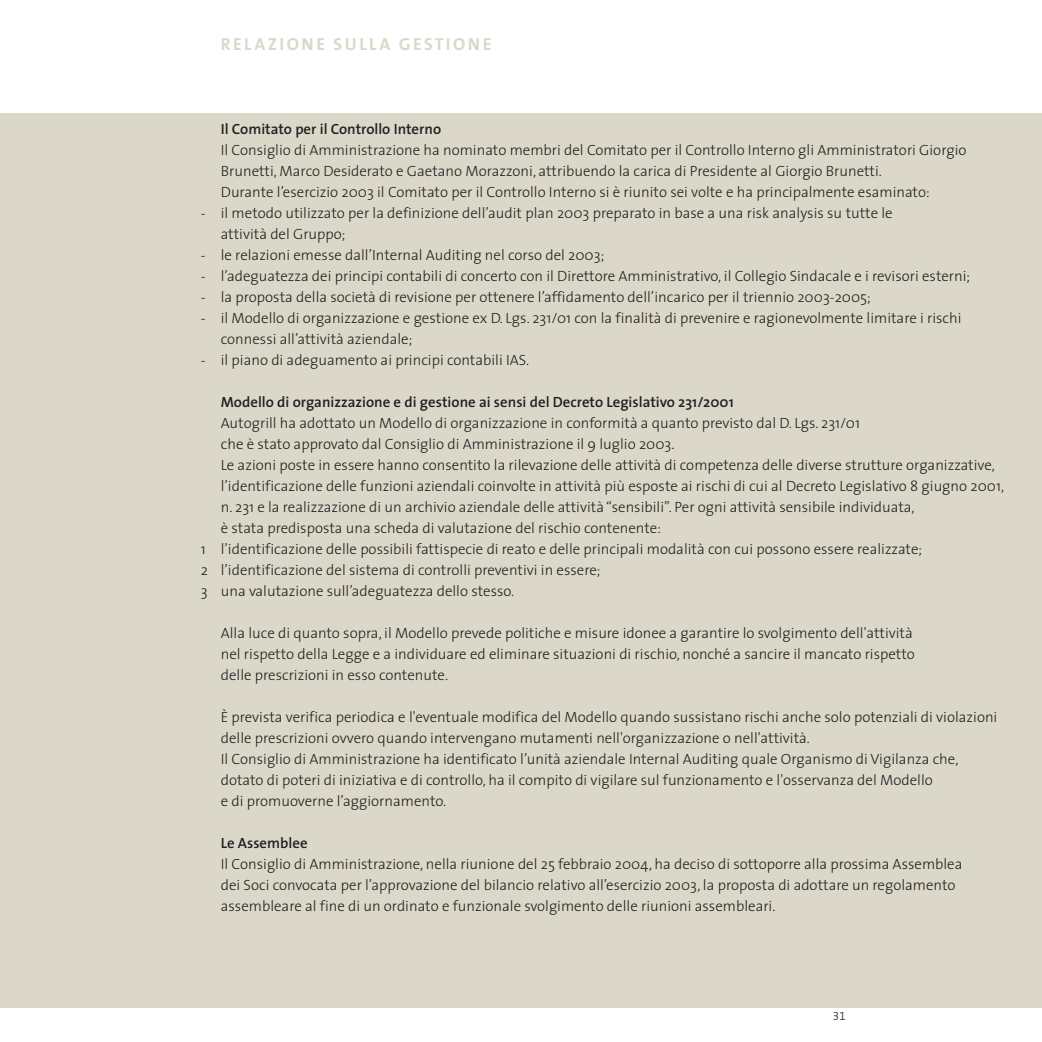
<style>
.page{position:relative;width:1042px;height:1042px;background:#fff}
.page>*{position:absolute;margin:0;border:0;box-sizing:border-box;transform-origin:0 0}
.t1{font:700 17.5px "The Sans B7";letter-spacing:.14em;color:#dcd8c9}
.t2{font:300 14.88px/21px "The Sans";color:#231f20}
.t3{font:600 14.88px "The Sans";color:#231f20}
.t4{font:300 12.25px "The Sans B3";color:#231f20}
</style>
<div class="page">
<div style="left:0;top:113px;width:1042px;height:894px;background:#dcd8c9"></div>
<p class="t1" style="left:221px;top:34px;width:272px">RELAZIONE SULLA GESTIONE</p>
<p class="t3" style="left:221px;top:123px;width:222px">Il Comitato per il Controllo Interno</p>
<p class="t2" style="left:221px;top:141px;width:747px">Il Consiglio di Amministrazione ha nominato membri del Comitato per il Controllo Interno gli Amministratori Giorgio<br>Brunetti, Marco Desiderato e Gaetano Morazzoni, attribuendo la carica di Presidente al Giorgio Brunetti.<br>Durante l’esercizio 2003 il Comitato per il Controllo Interno si è riunito sei volte e ha principalmente esaminato:</p>
<p class="t2" style="left:221px;top:204px;width:673px;text-indent:-20px">- il metodo utilizzato per la definizione dell’audit plan 2003 preparato in base a una risk analysis su tutte le attività del Gruppo;</p>
<p class="t2" style="left:201px;top:246px;width:405px">- le relazioni emesse dall’Internal Auditing nel corso del 2003;</p>
<p class="t2" style="left:201px;top:267px;width:771px">- l’adeguatezza dei principi contabili di concerto con il Direttore Amministrativo, il Collegio Sindacale e i revisori esterni;</p>
<p class="t2" style="left:201px;top:288px;width:671px">- la proposta della società di revisione per ottenere l’affidamento dell’incarico per il triennio 2003-2005;</p>
<p class="t2" style="left:221px;top:309px;width:742px;text-indent:-20px">- il Modello di organizzazione e gestione ex D. Lgs. 231/01 con la finalità di prevenire e ragionevolmente limitare i rischi connessi all’attività aziendale;</p>
<p class="t2" style="left:201px;top:351px;width:330px">- il piano di adeguamento ai principi contabili IAS.</p>
<p class="t3" style="left:221px;top:396px;width:514px">Modello di organizzazione e di gestione ai sensi del Decreto Legislativo 231/2001</p>
<p class="t2" style="left:221px;top:414px;width:641px">Autogrill ha adottato un Modello di organizzazione in conformità a quanto previsto dal D. Lgs. 231/01</p>
<p class="t2" style="left:221px;top:435px;width:455px">che è stato approvato dal Consiglio di Amministrazione il 9 luglio 2003.</p>
<p class="t2" style="left:221px;top:456px;width:775px">Le azioni poste in essere hanno consentito la rilevazione delle attività di competenza delle diverse strutture organizzative,</p>
<p class="t2" style="left:221px;top:477px;width:785px">l’identificazione delle funzioni aziendali coinvolte in attività più esposte ai rischi di cui al Decreto Legislativo 8 giugno 2001,</p>
<p class="t2" style="left:221px;top:498px;width:695px">n. 231 e la realizzazione di un archivio aziendale delle attività “sensibili”. Per ogni attività sensibile individuata,</p>
<p class="t2" style="left:221px;top:519px;width:442px">è stata predisposta una scheda di valutazione del rischio contenente:</p>
<p class="t2" style="left:201px;top:540px;width:723px">1 l’identificazione delle possibili fattispecie di reato e delle principali modalità con cui possono essere realizzate;</p>
<p class="t2" style="left:201px;top:561px;width:401px">2 l’identificazione del sistema di controlli preventivi in essere;</p>
<p class="t2" style="left:201px;top:582px;width:315px">3 una valutazione sull’adeguatezza dello stesso.</p>
<p class="t2" style="left:221px;top:624px;width:695px">Alla luce di quanto sopra, il Modello prevede politiche e misure idonee a garantire lo svolgimento dell'attività nel rispetto della Legge e a individuare ed eliminare situazioni di rischio, nonché a sancire il mancato rispetto delle prescrizioni in esso contenute.</p>
<p class="t2" style="left:221px;top:708px;width:778px">È prevista verifica periodica e l'eventuale modifica del Modello quando sussistano rischi anche solo potenziali di violazioni delle prescrizioni ovvero quando intervengano mutamenti nell'organizzazione o nell'attività.<br>Il Consiglio di Amministrazione ha identificato l’unità aziendale Internal Auditing quale Organismo di Vigilanza che, dotato di poteri di iniziativa e di controllo, ha il compito di vigilare sul funzionamento e l'osservanza del Modello<br>e di promuoverne l’aggiornamento.</p>
<p class="t3" style="left:221px;top:837px;width:88px">Le Assemblee</p>
<p class="t2" style="left:221px;top:855px;width:743px">Il Consiglio di Amministrazione, nella riunione del 25 febbraio 2004, ha deciso di sottoporre alla prossima Assemblea dei Soci convocata per l’approvazione del bilancio relativo all’esercizio 2003, la proposta di adottare un regolamento assembleare al fine di un ordinato e funzionale svolgimento delle riunioni assembleari.</p>
<p class="t4" style="left:832px;top:1009px;width:15px">31</p>
</div>
